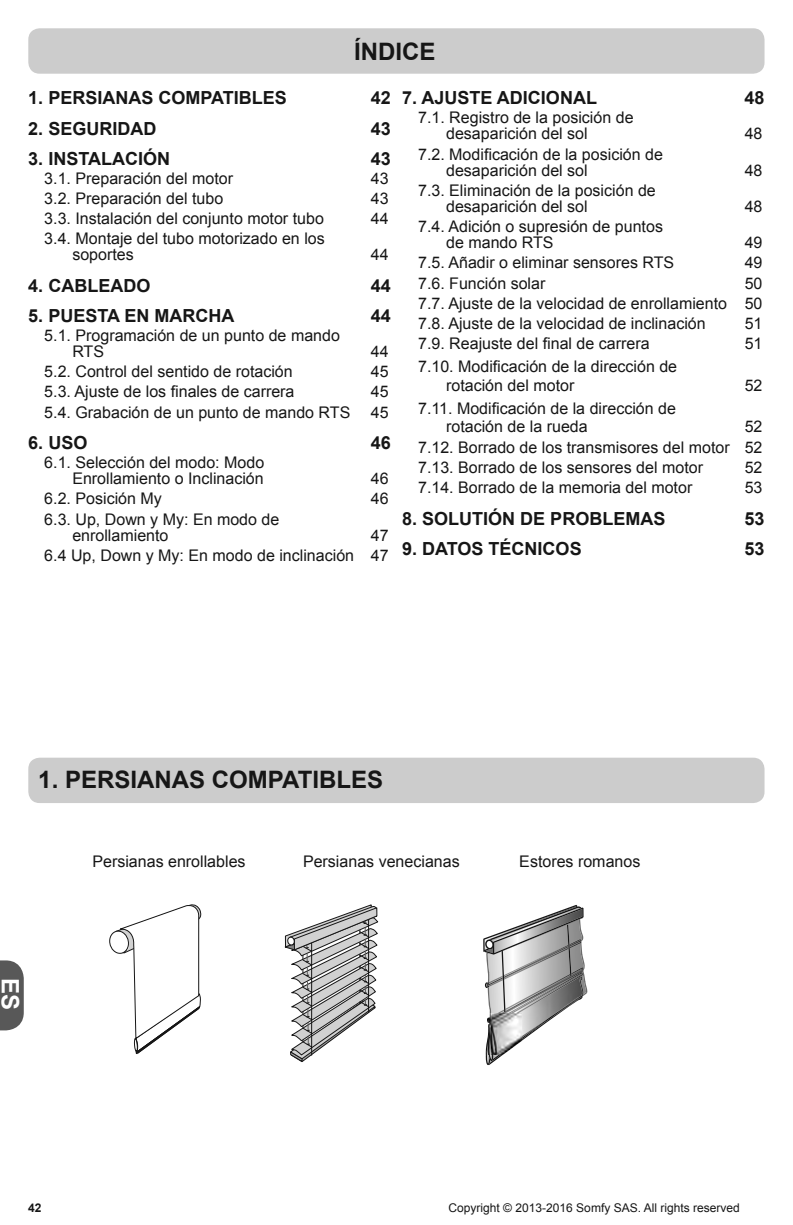
<style>
.page{position:relative;width:793px;height:1225px;background:#fff}
.page>*{position:absolute;margin:0;border:0;box-sizing:border-box;transform-origin:0 0}
.t1{font:700 24px "Arial";color:#161616}
.t2{font:700 24px "Arial";color:#fff}
.t3{font:700 18px "Arial";color:#161616}
.t4{font:16px/16px "Arial";color:#161616}
.t5{font:12px "Arial";color:#161616}
.t6{font:700 12px "Arial";color:#161616}
</style>
<div class="page">
<svg style="left:0;top:960px;width:24px;height:70px;background:#676767"></svg>
<div style="left:28px;top:28px;width:736px;height:46px;background:#ccc;border-radius:11px"></div>
<div style="left:28px;top:757px;width:736px;height:45px;background:#ccc;border-radius:11px"></div>
<svg style="left:284px;top:904px;width:94px;height:158px"></svg>
<svg style="left:109px;top:904px;width:93px;height:150px"></svg>
<svg style="left:483px;top:904px;width:104px;height:160px"></svg>
<h1 class="t1" style="left:354px;top:36px;width:83px">ÍNDICE</h1>
<p class="t3" style="left:28px;top:86px;width:260px">1. PERSIANAS COMPATIBLES</p>
<p class="t3" style="left:370px;top:86px;width:22px">42</p>
<p class="t3" style="left:28px;top:116px;width:130px">2. SEGURIDAD</p>
<p class="t3" style="left:370px;top:116px;width:22px">43</p>
<p class="t3" style="left:28px;top:146px;width:143px">3. INSTALACIÓN</p>
<p class="t3" style="left:370px;top:146px;width:22px">43</p>
<p class="t4" style="left:44px;top:170px;width:190px">3.1. Preparación del motor</p>
<p class="t4" style="left:370px;top:170px;width:19px">43</p>
<p class="t4" style="left:44px;top:190px;width:180px">3.2. Preparación del tubo</p>
<p class="t4" style="left:370px;top:190px;width:19px">43</p>
<p class="t4" style="left:44px;top:210px;width:281px">3.3. Instalación del conjunto motor tubo</p>
<p class="t4" style="left:370px;top:210px;width:19px">44</p>
<p class="t4" style="left:72px;top:231px;width:254px;text-indent:-28px">3.4. Montaje del tubo motorizado en los soportes</p>
<p class="t4" style="left:370px;top:247px;width:19px">44</p>
<p class="t3" style="left:28px;top:273px;width:124px">4. CABLEADO</p>
<p class="t3" style="left:370px;top:273px;width:22px">44</p>
<p class="t3" style="left:28px;top:303px;width:208px">5. PUESTA EN MARCHA</p>
<p class="t3" style="left:370px;top:303px;width:22px">44</p>
<p class="t4" style="left:72px;top:327px;width:269px;text-indent:-28px">5.1. Programación de un punto de mando<br>RTS</p>
<p class="t4" style="left:370px;top:343px;width:19px">44</p>
<p class="t4" style="left:44px;top:363px;width:250px">5.2. Control del sentido de rotación</p>
<p class="t4" style="left:370px;top:363px;width:19px">45</p>
<p class="t4" style="left:44px;top:384px;width:251px">5.3. Ajuste de los finales de carrera</p>
<p class="t4" style="left:370px;top:384px;width:19px">45</p>
<p class="t4" style="left:44px;top:404px;width:307px">5.4. Grabación de un punto de mando RTS</p>
<p class="t4" style="left:370px;top:404px;width:19px">45</p>
<p class="t3" style="left:28px;top:431px;width:61px">6. USO</p>
<p class="t3" style="left:370px;top:431px;width:22px">46</p>
<p class="t4" style="left:44px;top:454px;width:221px;text-align:right">6.1. Selección del modo: Modo<br>Enrollamiento o Inclinación</p>
<p class="t4" style="left:370px;top:470px;width:19px">46</p>
<p class="t4" style="left:44px;top:490px;width:119px">6.2. Posición My</p>
<p class="t4" style="left:370px;top:490px;width:19px">46</p>
<p class="t4" style="left:72px;top:511px;width:208px;text-indent:-28px">6.3. Up, Down y My: En modo de enrollamiento</p>
<p class="t4" style="left:44px;top:525px;width:346px;line-height:20.2px;text-align:right">47<br>6.4 Up, Down y My: En modo de inclinación 47</p>
<p class="t3" style="left:402px;top:86px;width:196px">7. AJUSTE ADICIONAL</p>
<p class="t3" style="left:744px;top:86px;width:22px">48</p>
<p class="t4" style="left:446px;top:110px;width:189px;text-indent:-28px">7.1. Registro de la posición de desaparición del sol</p>
<p class="t4" style="left:744px;top:126px;width:19px">48</p>
<p class="t4" style="left:446px;top:146px;width:218px;text-indent:-28px">7.2. Modificación de la posición de desaparición del sol</p>
<p class="t4" style="left:446px;top:182px;width:211px;text-indent:-28px">7.3. Eliminación de la posición de desaparición del sol</p>
<p class="t4" style="left:446px;top:218px;width:218px;text-indent:-28px">7.4. Adición o supresión de puntos de mando RTS</p>
<p class="t4" style="left:744px;top:162px;width:19px">48</p>
<p class="t4" style="left:744px;top:198px;width:19px">48</p>
<p class="t4" style="left:744px;top:234px;width:19px">49</p>
<p class="t4" style="left:418px;top:255px;width:257px">7.5. Añadir o eliminar sensores RTS</p>
<p class="t4" style="left:744px;top:255px;width:19px">49</p>
<p class="t4" style="left:418px;top:275px;width:129px">7.6. Función solar</p>
<p class="t4" style="left:418px;top:273px;width:345px;line-height:20.2px;text-align:justify;text-indent:326px">50<br>7.7. Ajuste de la velocidad de enrollamiento 50<br>7.8. Ajuste de la velocidad de inclinación</p>
<p class="t4" style="left:744px;top:315px;width:19px">51</p>
<p class="t4" style="left:418px;top:336px;width:233px">7.9. Reajuste del final de carrera</p>
<p class="t4" style="left:744px;top:336px;width:19px">51</p>
<p class="t4" style="left:446px;top:357px;width:232px;line-height:18.6px;text-indent:-28px">7.10. Modificación de la dirección de rotación del motor</p>
<p class="t4" style="left:744px;top:377px;width:19px">52</p>
<p class="t4" style="left:446px;top:399px;width:231px;line-height:18.6px;text-indent:-28px">7.11. Modificación de la dirección de rotación de la rueda</p>
<p class="t4" style="left:418px;top:417px;width:345px;line-height:20.2px;text-align:justify;text-indent:326px">52<br>7.12. Borrado de los transmisores del motor 52<br>7.13. Borrado de los sensores del motor</p>
<p class="t4" style="left:744px;top:459px;width:19px">52</p>
<p class="t4" style="left:418px;top:479px;width:275px">7.14. Borrado de la memoria del motor</p>
<p class="t4" style="left:744px;top:479px;width:19px">53</p>
<p class="t3" style="left:402px;top:506px;width:265px">8. SOLUTIÓN DE PROBLEMAS</p>
<p class="t3" style="left:744px;top:506px;width:22px">53</p>
<p class="t3" style="left:402px;top:536px;width:181px">9. DATOS TÉCNICOS</p>
<p class="t3" style="left:744px;top:536px;width:22px">53</p>
<h1 class="t1" style="left:38px;top:763px;width:346px">1. PERSIANAS COMPATIBLES</h1>
<p class="t4" style="left:92px;top:853px;width:154px">Persianas enrollables</p>
<p class="t4" style="left:303px;top:853px;width:158px">Persianas venecianas</p>
<p class="t4" style="left:519px;top:853px;width:122px">Estores romanos</p>
<h1 class="t2" style="left:26px;top:977px;width:34px;rotate:90deg">ES</h1>
<p class="t6" style="left:28px;top:1199px;width:15px">42</p>
<p class="t5" style="left:448px;top:1199px;width:292px">Copyright © 2013-2016 Somfy SAS. All rights reserved</p>
</div>
